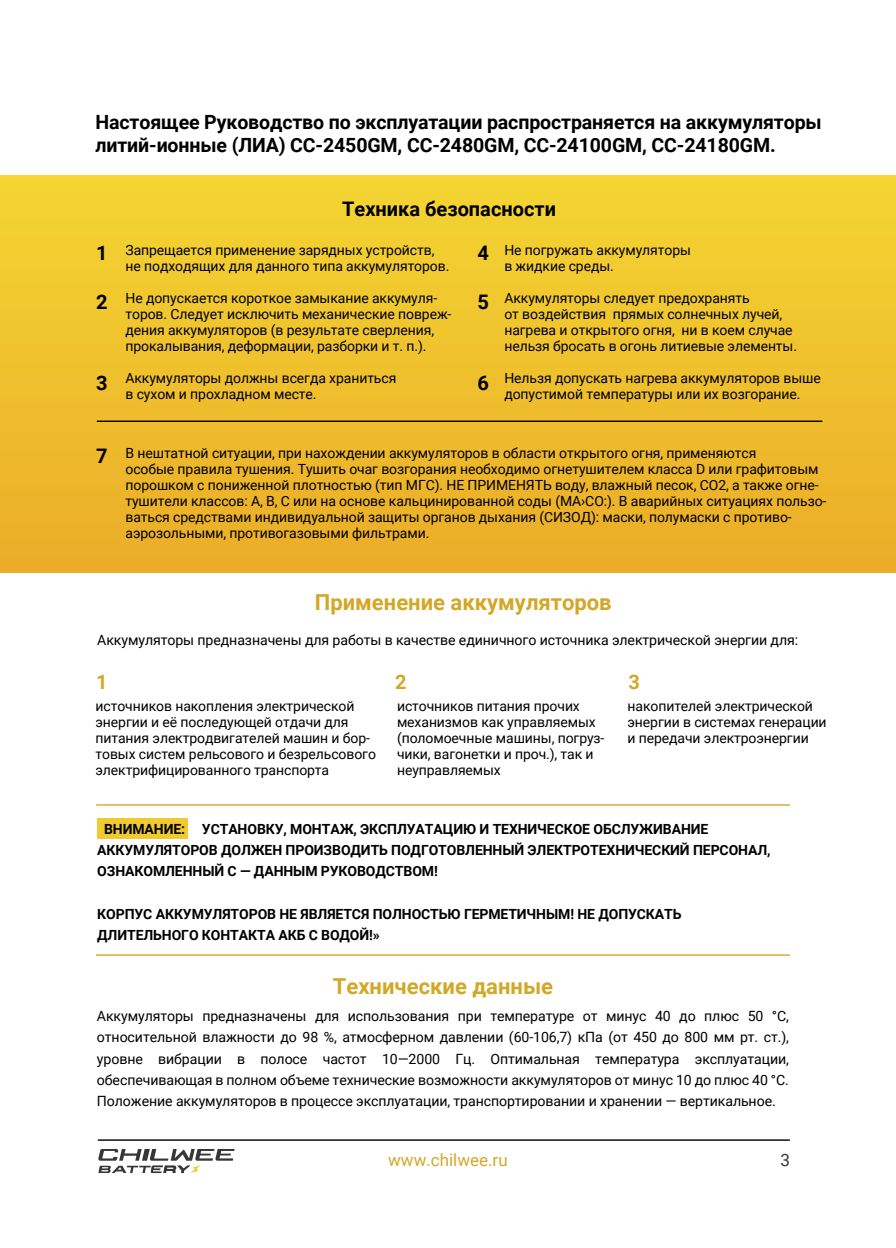
<style>
.page{position:relative;width:896px;height:1248px;background:#fff}
.page>*{position:absolute;margin:0;border:0;box-sizing:border-box;transform-origin:0 0}
.t1{font:700 22px "Roboto";color:#d3a828}
.t2{font:700 20px "Roboto";color:#000}
.t3{font:700 20px "Roboto";color:#d3a828}
.t4{font:700 19.6px/23.4px "Roboto";letter-spacing:-.005em;color:#000}
.t5{font:17px "Roboto";color:#d3a828}
.t6{font:17px "Roboto";color:#363636}
.t7{font:14.2px/21.2px "Roboto";letter-spacing:-.005em;color:#000;text-align:justify}
.t8{font:14px/16px "Roboto";letter-spacing:-.005em;color:#000}
.t9{font:700 14px/21.2px "Roboto";letter-spacing:-.005em;color:#000}
</style>
<div class="page">
<div style="left:97px;top:818px;width:90px;height:21px;background:#f0ca30"></div>
<div style="left:0;top:176px;width:896px;height:396px;background:linear-gradient(to bottom,#f4d532,#ebac28)"></div>
<hr style="left:96px;top:804px;width:694px;height:1px;background:#d3a828">
<hr style="left:96px;top:954px;width:694px;height:1px;background:#d3a828">
<hr style="left:97px;top:420px;width:725px;height:2px;background:#000">
<hr style="left:98px;top:1139px;width:691px;height:1px;background:#000">
<svg style="left:98px;top:1149px;width:137px;height:24px"></svg>
<h3 class="t4" style="left:96px;top:109px;width:728px">Настоящее Руководство по эксплуатации распространяется на аккумуляторы литий-ионные (ЛИА) СС-2450GM, СС-2480GM, СС-24100GM, СС-24180GM.</h3>
<h2 class="t2" style="left:342px;top:195px;width:215px">Техника безопасности</h2>
<h2 class="t2" style="left:96px;top:239px;width:13px">1</h2>
<h2 class="t2" style="left:96px;top:288px;width:13px">2</h2>
<h2 class="t2" style="left:96px;top:368px;width:13px">3</h2>
<p class="t8" style="left:125px;top:241px;width:325px">Запрещается применение зарядных устройств, не подходящих для данного типа аккумуляторов.</p>
<p class="t8" style="left:125px;top:289px;width:327px">Не допускается короткое замыкание аккумуля&shy;торов. Следует исключить механические повреж&shy;дения аккумуляторов (в результате сверления, прокалывания, деформации, разборки и т. п.).</p>
<p class="t8" style="left:125px;top:369px;width:272px">Аккумуляторы должны всегда храниться в сухом и прохладном месте.</p>
<h2 class="t2" style="left:477px;top:239px;width:13px">4</h2>
<h2 class="t2" style="left:477px;top:288px;width:13px">5</h2>
<h2 class="t2" style="left:477px;top:368px;width:13px">6</h2>
<p class="t8" style="left:504px;top:241px;width:188px">Не погружать аккумуляторы в жидкие среды.</p>
<p class="t8" style="left:504px;top:289px;width:294px">Аккумуляторы следует предохранять<br>от воздействия прямых солнечных лучей, нагрева и открытого огня, ни в коем случае нельзя бросать в огонь литиевые элементы.</p>
<p class="t8" style="left:504px;top:369px;width:318px">Нельзя допускать нагрева аккумуляторов выше допустимой температуры или их возгорание.</p>
<h2 class="t2" style="left:96px;top:442px;width:13px">7</h2>
<p class="t8" style="left:125px;top:444px;width:702px">В нештатной ситуации, при нахождении аккумуляторов в области открытого огня, применяются<br>особые правила тушения. Тушить очаг возгорания необходимо огнетушителем класса D или графитовым порошком с пониженной плотностью (тип МГС). НЕ ПРИМЕНЯТЬ воду, влажный песок, СО2, а также огне&shy;тушители классов: А, В, С или на основе кальцинированной соды (МА›СО:). В аварийных ситуациях пользо&shy;ваться средствами индивидуальной защиты органов дыхания (СИЗОД): маски, полумаски с противо&shy;аэрозольными, противогазовыми фильтрами.</p>
<h1 class="t1" style="left:315px;top:586px;width:298px">Применение аккумуляторов</h1>
<p class="t7" style="left:97px;top:628px;width:702px">Аккумуляторы предназначены для работы в качестве единичного источника электрической энергии для:</p>
<h2 class="t3" style="left:96px;top:667px;width:13px">1</h2>
<h2 class="t3" style="left:395px;top:667px;width:13px">2</h2>
<h2 class="t3" style="left:628px;top:667px;width:13px">3</h2>
<p class="t8" style="left:96px;top:697px;width:282px">источников накопления электрической энергии и её последующей отдачи для питания электродвигателей машин и бор&shy;товых систем рельсового и безрельсового электрифицированного транспорта</p>
<p class="t8" style="left:397px;top:697px;width:209px">источников питания прочих механизмов как управляемых (поломоечные машины, погруз&shy;чики, вагонетки и проч.), так и неуправляемых</p>
<p class="t8" style="left:627px;top:697px;width:201px">накопителей электрической энергии в системах генерации и передачи электроэнергии</p>
<p class="t9" style="left:97px;top:817px;width:675px;text-indent:7px">ВНИМАНИЕ: УСТАНОВКУ, МОНТАЖ, ЭКСПЛУАТАЦИЮ И ТЕХНИЧЕСКОЕ ОБСЛУЖИВАНИЕ<br>АККУМУЛЯТОРОВ ДОЛЖЕН ПРОИЗВОДИТЬ ПОДГОТОВЛЕННЫЙ ЭЛЕКТРОТЕХНИЧЕСКИЙ ПЕРСОНАЛ,<br>ОЗНАКОМЛЕННЫЙ С — ДАННЫМ РУКОВОДСТВОМ!</p>
<p class="t9" style="left:97px;top:902px;width:586px">КОРПУС АККУМУЛЯТОРОВ НЕ ЯВЛЯЕТСЯ ПОЛНОСТЬЮ ГЕРМЕТИЧНЫМ! НЕ ДОПУСКАТЬ<br>ДЛИТЕЛЬНОГО КОНТАКТА АКБ С ВОДОЙ!»</p>
<h1 class="t1" style="left:333px;top:970px;width:222px">Технические данные</h1>
<p class="t7" style="left:97px;top:1004px;width:693px">Аккумуляторы предназначены для использования при температуре от минус 40 до плюс 50 °С, относительной влажности до 98 %, атмосферном давлении (60-106,7) кПа (от 450 до 800 мм рт. ст.), уровне вибрации в полосе частот 10—2000 Гц. Оптимальная температура эксплуатации, обеспечивающая в полном объеме технические возможности аккумуляторов от минус 10 до плюс 40 °С.<br>Положение аккумуляторов в процессе эксплуатации, транспортировании и хранении — вертикальное.</p>
<p class="t5" style="left:388px;top:1147px;width:121px">www.chilwee.ru</p>
<p class="t6" style="left:780px;top:1147px;width:11px">3</p>
</div>
